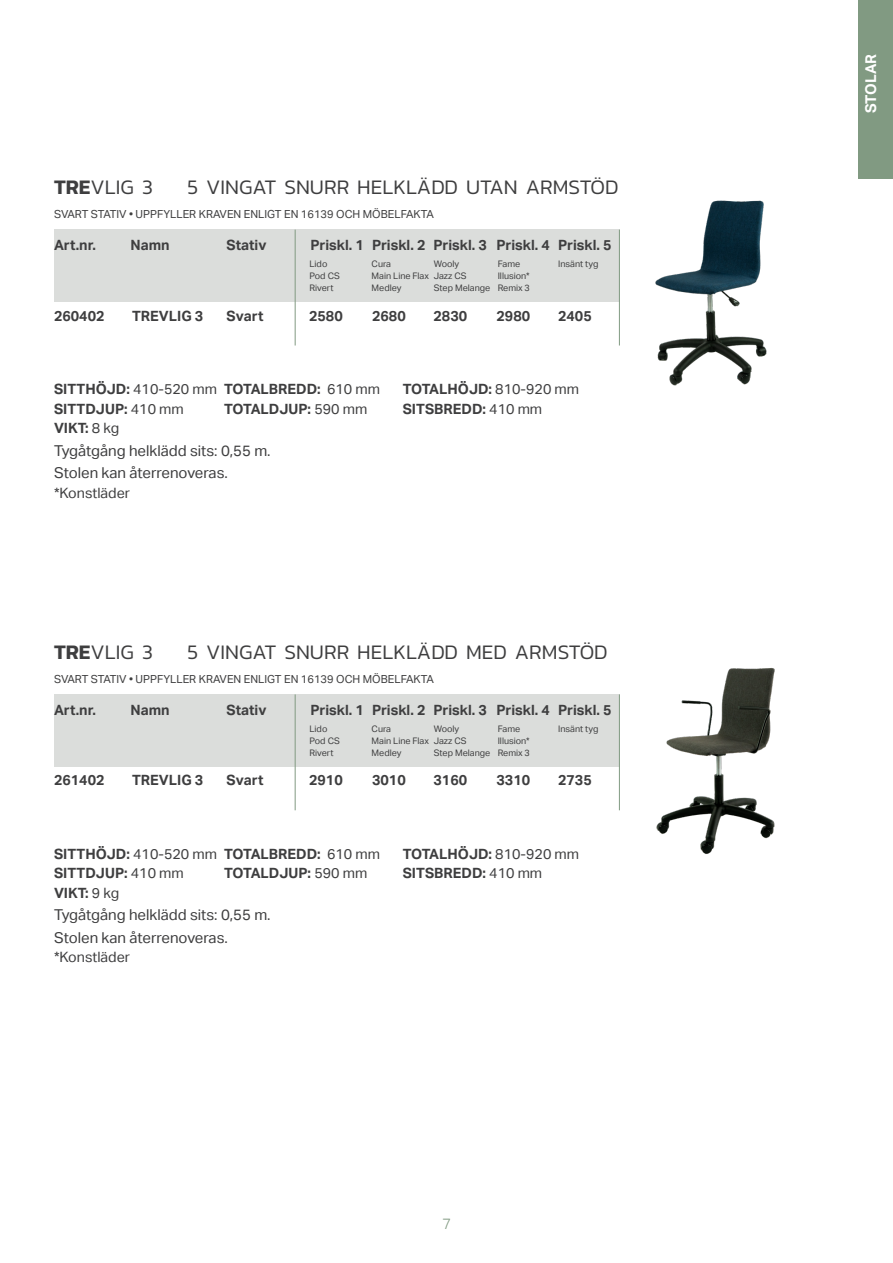
<style>
.page{position:relative;width:893px;height:1263px;background:#fff}
.page>*{position:absolute;margin:0;border:0;box-sizing:border-box;transform-origin:0 0}
.t1{font:300 21px "Kanit";color:#3e3e3f}
.t2{font:15px "Aktiv Grotesk";color:#3e3e3f}
.t3{font:700 15px "Aktiv Grotesk";color:#fff}
.t4{font:300 15px "Aktiv Grotesk";color:#819a82}
.ARTIKELLISTA1_RUBRIK{font:700 14.25px "Aktiv Grotesk";color:#3e3e3f}
.ARTIKELLISTA{font:700 14.25px "Aktiv Grotesk";color:#3e3e3f}
.t5{font:14.25px "Aktiv Grotesk";color:#3e3e3f}
.t6{font:11.1px "Aktiv Grotesk";color:#3e3e3f}
.Tyg_text{font:9px "Aktiv Grotesk";color:#3e3e3f}
.s1{font-weight:600}
.s2{font-weight:400}
</style>
<div class="page">
<img style="left:618px;top:668px;width:157px;height:186px">
<img style="left:591px;top:200px;width:176px;height:186px">
<div style="left:54px;top:230px;width:566px;height:72px;background:#dbdddb"></div>
<div style="left:54px;top:694px;width:566px;height:73px;background:#dbdddb"></div>
<hr style="left:295px;top:230px;width:1px;height:115px;background:#819a82">
<hr style="left:619px;top:230px;width:1px;height:115px;background:#819a82">
<hr style="left:295px;top:694px;width:1px;height:116px;background:#819a82">
<hr style="left:619px;top:694px;width:1px;height:116px;background:#819a82">
<div style="left:859px;top:0;width:34px;height:179px;background:#819a82"></div>
<p class="t1" style="left:54px;top:173px;width:100px"><span class="s1">TRE</span>VLIG 3</p>
<p class="t1" style="left:188px;top:173px;width:433px">5 VINGAT SNURR HELKLÄDD UTAN ARMSTÖD</p>
<p class="t6" style="left:54px;top:208px;width:381px">SVART STATIV • UPPFYLLER KRAVEN ENLIGT EN 16139 OCH MÖBELFAKTA</p>
<p class="ARTIKELLISTA1_RUBRIK" style="left:54px;top:237px;width:43px">Art.nr.</p>
<p class="ARTIKELLISTA1_RUBRIK" style="left:131px;top:237px;width:41px">Namn</p>
<p class="ARTIKELLISTA1_RUBRIK" style="left:226px;top:237px;width:41px">Stativ</p>
<p class="ARTIKELLISTA1_RUBRIK" style="left:310px;top:237px;width:303px">Priskl. 1 Priskl. 2 Priskl. 3 Priskl. 4 Priskl. 5</p>
<p class="Tyg_text" style="left:310px;top:259px;width:19px">Lido</p>
<p class="Tyg_text" style="left:310px;top:271px;width:32px">Pod CS</p>
<p class="Tyg_text" style="left:310px;top:283px;width:25px">Rivert</p>
<p class="Tyg_text" style="left:372px;top:259px;width:21px">Cura</p>
<p class="Tyg_text" style="left:372px;top:271px;width:59px">Main Line Flax</p>
<p class="Tyg_text" style="left:372px;top:283px;width:31px">Medley</p>
<p class="Tyg_text" style="left:434px;top:259px;width:27px">Wooly</p>
<p class="Tyg_text" style="left:434px;top:271px;width:35px">Jazz CS</p>
<p class="Tyg_text" style="left:434px;top:283px;width:58px">Step Melange</p>
<p class="Tyg_text" style="left:498px;top:259px;width:24px">Fame</p>
<p class="Tyg_text" style="left:498px;top:271px;width:33px">Illusion*</p>
<p class="Tyg_text" style="left:498px;top:283px;width:34px">Remix 3</p>
<p class="Tyg_text" style="left:558px;top:259px;width:42px">Insänt tyg</p>
<p class="ARTIKELLISTA" style="left:54px;top:307px;width:52px">260402</p>
<p class="ARTIKELLISTA" style="left:132px;top:307px;width:73px">TREVLIG 3</p>
<p class="ARTIKELLISTA" style="left:227px;top:307px;width:38px">Svart</p>
<p class="ARTIKELLISTA" style="left:309px;top:307px;width:35px">2580</p>
<p class="ARTIKELLISTA" style="left:372px;top:307px;width:35px">2680</p>
<p class="ARTIKELLISTA" style="left:434px;top:307px;width:35px">2830</p>
<p class="ARTIKELLISTA" style="left:497px;top:307px;width:35px">2980</p>
<p class="ARTIKELLISTA" style="left:558px;top:307px;width:35px">2405</p>
<p class="ARTIKELLISTA1_RUBRIK" style="left:54px;top:381px;width:328px">SITTHÖJD: <span class="s2">410-520 mm</span> TOTALBREDD: <span class="s2">610 mm</span></p>
<p class="ARTIKELLISTA1_RUBRIK" style="left:403px;top:381px;width:178px">TOTALHÖJD: <span class="s2">810-920 mm</span></p>
<p class="ARTIKELLISTA1_RUBRIK" style="left:54px;top:400px;width:131px">SITTDJUP: <span class="s2">410 mm</span></p>
<p class="ARTIKELLISTA1_RUBRIK" style="left:224px;top:400px;width:145px">TOTALDJUP: <span class="s2">590 mm</span></p>
<p class="ARTIKELLISTA1_RUBRIK" style="left:403px;top:400px;width:141px">SITSBREDD: <span class="s2">410 mm</span></p>
<p class="ARTIKELLISTA1_RUBRIK" style="left:54px;top:420px;width:67px">VIKT: <span class="s2">8 kg</span></p>
<p class="t2" style="left:54px;top:442px;width:218px">Tygåtgång helklädd sits: 0,55 m.</p>
<p class="t2" style="left:54px;top:464px;width:175px">Stolen kan återrenoveras.</p>
<p class="t5" style="left:54px;top:484px;width:78px">*Konstläder</p>
<p class="t1" style="left:54px;top:637px;width:100px"><span class="s1">TRE</span>VLIG 3</p>
<p class="t1" style="left:188px;top:637px;width:422px">5 VINGAT SNURR HELKLÄDD MED ARMSTÖD</p>
<p class="t6" style="left:54px;top:673px;width:381px">SVART STATIV • UPPFYLLER KRAVEN ENLIGT EN 16139 OCH MÖBELFAKTA</p>
<p class="ARTIKELLISTA1_RUBRIK" style="left:54px;top:702px;width:43px">Art.nr.</p>
<p class="ARTIKELLISTA1_RUBRIK" style="left:131px;top:702px;width:41px">Namn</p>
<p class="ARTIKELLISTA1_RUBRIK" style="left:226px;top:702px;width:41px">Stativ</p>
<p class="ARTIKELLISTA1_RUBRIK" style="left:310px;top:702px;width:303px">Priskl. 1 Priskl. 2 Priskl. 3 Priskl. 4 Priskl. 5</p>
<p class="Tyg_text" style="left:310px;top:723px;width:19px">Lido</p>
<p class="Tyg_text" style="left:310px;top:735px;width:32px">Pod CS</p>
<p class="Tyg_text" style="left:310px;top:747px;width:25px">Rivert</p>
<p class="Tyg_text" style="left:372px;top:723px;width:21px">Cura</p>
<p class="Tyg_text" style="left:372px;top:735px;width:59px">Main Line Flax</p>
<p class="Tyg_text" style="left:372px;top:747px;width:31px">Medley</p>
<p class="Tyg_text" style="left:434px;top:723px;width:27px">Wooly</p>
<p class="Tyg_text" style="left:434px;top:735px;width:35px">Jazz CS</p>
<p class="Tyg_text" style="left:434px;top:747px;width:58px">Step Melange</p>
<p class="Tyg_text" style="left:498px;top:723px;width:24px">Fame</p>
<p class="Tyg_text" style="left:498px;top:735px;width:33px">Illusion*</p>
<p class="Tyg_text" style="left:498px;top:747px;width:34px">Remix 3</p>
<p class="Tyg_text" style="left:558px;top:723px;width:42px">Insänt tyg</p>
<p class="ARTIKELLISTA" style="left:54px;top:772px;width:52px">261402</p>
<p class="ARTIKELLISTA" style="left:132px;top:772px;width:73px">TREVLIG 3</p>
<p class="ARTIKELLISTA" style="left:227px;top:772px;width:38px">Svart</p>
<p class="ARTIKELLISTA" style="left:309px;top:772px;width:35px">2910</p>
<p class="ARTIKELLISTA" style="left:372px;top:772px;width:35px">3010</p>
<p class="ARTIKELLISTA" style="left:434px;top:772px;width:35px">3160</p>
<p class="ARTIKELLISTA" style="left:497px;top:772px;width:35px">3310</p>
<p class="ARTIKELLISTA" style="left:558px;top:772px;width:35px">2735</p>
<p class="ARTIKELLISTA1_RUBRIK" style="left:54px;top:846px;width:328px">SITTHÖJD: <span class="s2">410-520 mm</span> TOTALBREDD: <span class="s2">610 mm</span></p>
<p class="ARTIKELLISTA1_RUBRIK" style="left:403px;top:846px;width:178px">TOTALHÖJD: <span class="s2">810-920 mm</span></p>
<p class="ARTIKELLISTA1_RUBRIK" style="left:54px;top:865px;width:131px">SITTDJUP: <span class="s2">410 mm</span></p>
<p class="ARTIKELLISTA1_RUBRIK" style="left:224px;top:865px;width:145px">TOTALDJUP: <span class="s2">590 mm</span></p>
<p class="ARTIKELLISTA1_RUBRIK" style="left:403px;top:865px;width:141px">SITSBREDD: <span class="s2">410 mm</span></p>
<p class="ARTIKELLISTA1_RUBRIK" style="left:54px;top:885px;width:67px">VIKT: <span class="s2">9 kg</span></p>
<p class="t2" style="left:54px;top:906px;width:218px">Tygåtgång helklädd sits: 0,55 m.</p>
<p class="t2" style="left:54px;top:929px;width:175px">Stolen kan återrenoveras.</p>
<p class="t5" style="left:54px;top:949px;width:78px">*Konstläder</p>
<p class="t4" style="left:442px;top:1215px;width:10px">7</p>
<p class="t3" style="left:862px;top:113px;width:61px;rotate:-90deg">STOLAR</p>
</div>
